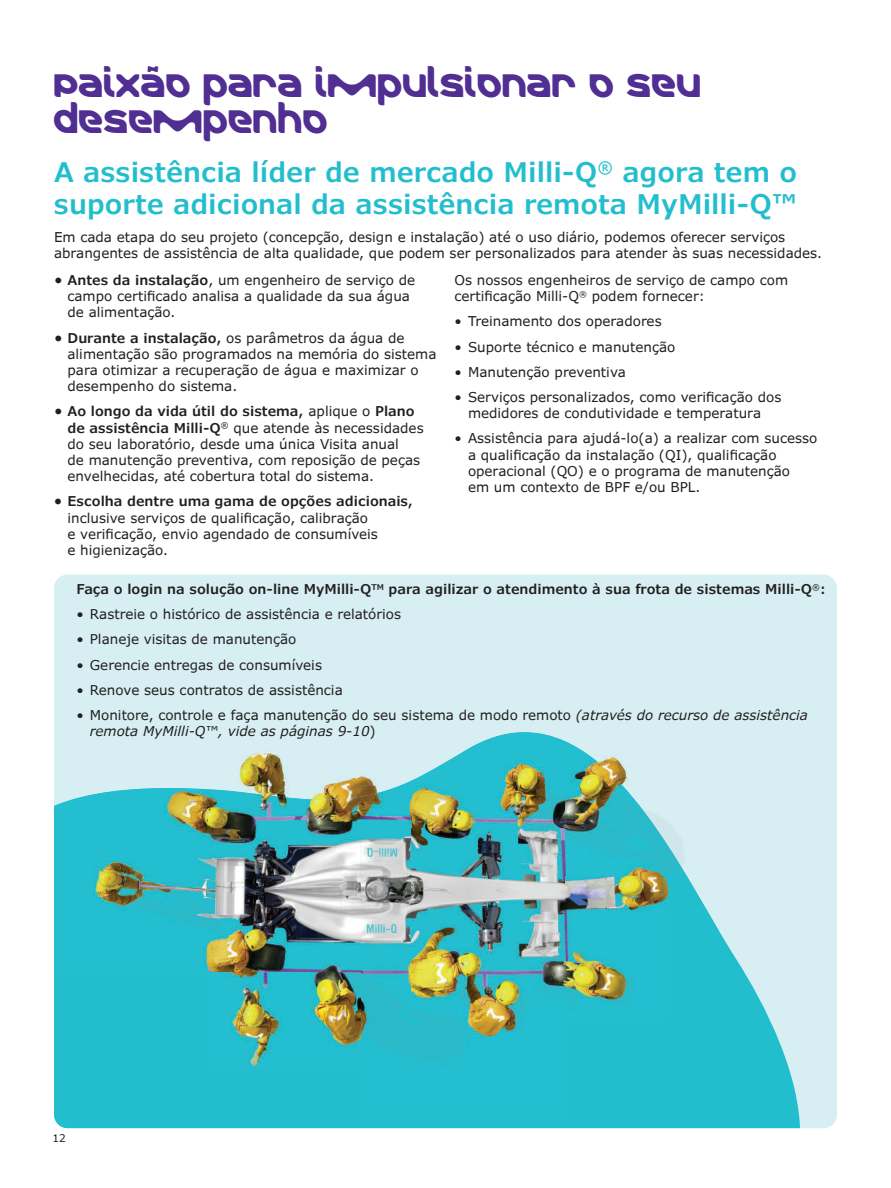
<style>
.page{position:relative;width:891px;height:1188px;background:#fff}
.page>*{position:absolute;margin:0;border:0;box-sizing:border-box;transform-origin:0 0}
.t1{font:33px/36px "Merck";color:#502e92}
.t2{font:600 27px/31.5px "Verdana Pro";color:#23bece}
.t3{font:13.5px/16.2px "Verdana Pro";color:#231f20}
.t4{font:600 13.5px "Verdana Pro";color:#231f20}
.t5{font:italic 13.5px/16.2px "Verdana Pro";color:#231f20}
.t6{font:10.5px "Verdana Pro";color:#231f20}
.s1{font-weight:600}
.s2{font-style:normal}
</style>
<div class="page">
<div style="left:54px;top:575px;width:783px;height:553px;background:#d7eff3;border-radius:14px"></div>
<svg style="left:54px;top:786px;width:746px;height:342px;fill:#23bece"></svg>
<img style="left:237px;top:752px;width:277px;height:34px">
<img style="left:514px;top:780px;width:51px;height:6px">
<img style="left:668px;top:786px;width:51px;height:59px">
<img style="left:54px;top:786px;width:307px;height:2px">
<img style="left:412px;top:732px;width:153px;height:48px">
<img style="left:565px;top:741px;width:103px;height:376px">
<img style="left:54px;top:788px;width:307px;height:281px">
<img style="left:361px;top:780px;width:51px;height:337px">
<img style="left:412px;top:828px;width:153px;height:289px">
<img style="left:668px;top:845px;width:51px;height:272px">
<div style="left:133px;top:1069px;width:228px;height:48px;background:#23bece"></div>
<h1 class="t1" style="left:54px;top:68px;width:649px">PAIXÃO PARA IMPULSIONAR O SEU<br>DESEMPENHO</h1>
<h2 class="t2" style="left:54px;top:157px;width:745px">A assistência líder de mercado Milli-Q<sup>®</sup> agora tem o suporte adicional da assistência remota MyMilli-Q™</h2>
<p class="t3" style="left:54px;top:229px;width:769px">Em cada etapa do seu projeto (concepção, design e instalação) até o uso diário, podemos oferecer serviços abrangentes de assistência de alta qualidade, que podem ser personalizados para atender às suas necessidades.</p>
<p class="t3" style="left:68px;top:272px;width:349px;text-indent:-14px"><span class="s1">• Antes da instalação</span>, um engenheiro de serviço de campo certificado analisa a qualidade da sua água de alimentação.</p>
<p class="t3" style="left:68px;top:330px;width:371px;text-indent:-14px"><span class="s1">• Durante a instalação,</span> os parâmetros da água de alimentação são programados na memória do sistema para otimizar a recuperação de água e maximizar o desempenho do sistema.</p>
<p class="t3" style="left:67px;top:404px;width:358px;text-indent:-13px"><span class="s1">• Ao longo da vida útil do sistema,</span> aplique o <span class="s1">Plano de assistência Milli-Q</span><sup>®</sup> que atende às necessidades do seu laboratório, desde uma única Visita anual<br>de manutenção preventiva, com reposição de peças envelhecidas, até cobertura total do sistema.</p>
<p class="t4" style="left:54px;top:495px;width:361px">• Escolha dentre uma gama de opções adicionais,</p>
<p class="t3" style="left:67px;top:510px;width:312px">inclusive serviços de qualificação, calibração e verificação, envio agendado de consumíveis e higienização.</p>
<p class="t3" style="left:454px;top:272px;width:335px">Os nossos engenheiros de serviço de campo com certificação Milli-Q<sup>®</sup> podem fornecer:</p>
<p class="t3" style="left:455px;top:315px;width:209px">• Treinamento dos operadores</p>
<p class="t3" style="left:455px;top:340px;width:222px">• Suporte técnico e manutenção</p>
<p class="t3" style="left:455px;top:365px;width:173px">• Manutenção preventiva</p>
<p class="t3" style="left:455px;top:390px;width:328px;text-align:center">• Serviços personalizados, como verificação dos medidores de condutividade e temperatura</p>
<p class="t3" style="left:468px;top:432px;width:351px;text-indent:-14px">• Assistência para ajudá-lo(a) a realizar com sucesso a qualificação da instalação (QI), qualificação operacional (QO) e o programa de manutenção<br>em um contexto de BPF e/ou BPL.</p>
<p class="t4" style="left:76px;top:580px;width:751px">Faça o login na solução on-line MyMilli-Q<sup>TM</sup> para agilizar o atendimento à sua frota de sistemas Milli-Q<sup>®</sup>:</p>
<p class="t3" style="left:76px;top:607px;width:326px">• Rastreie o histórico de assistência e relatórios</p>
<p class="t3" style="left:76px;top:633px;width:222px">• Planeje visitas de manutenção</p>
<p class="t3" style="left:76px;top:658px;width:247px">• Gerencie entregas de consumíveis</p>
<p class="t3" style="left:76px;top:683px;width:268px">• Renove seus contratos de assistência</p>
<p class="t5" style="left:90px;top:708px;width:720px;text-indent:-14px"><span class="s2">• Monitore, controle e faça manutenção do seu sistema de modo remoto</span> (através do recurso de assistência remota MyMilli-Q™, vide as páginas 9-10<span class="s2">)</span></p>
<p class="t6" style="left:53px;top:1131px;width:15px">12</p>
</div>
